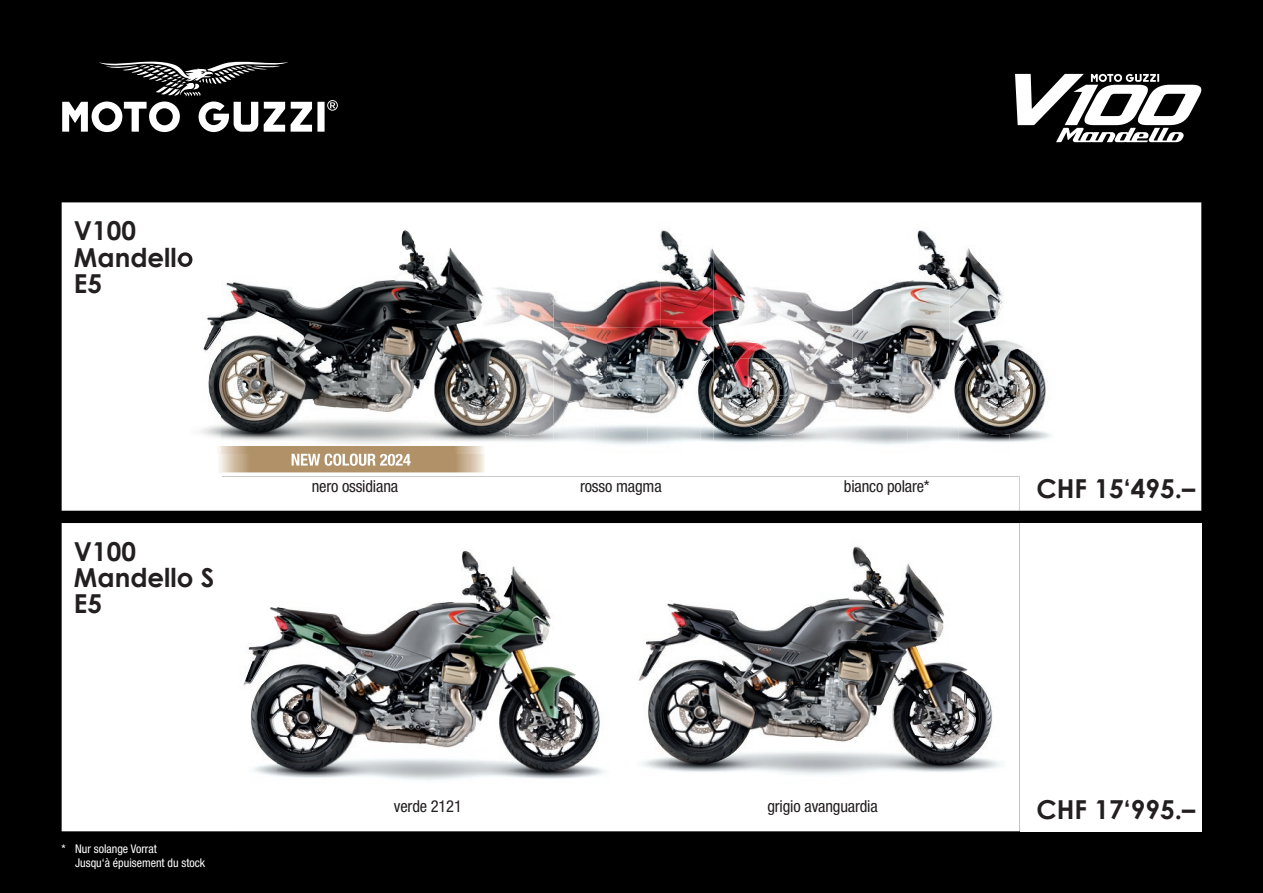
<style>
.page{position:relative;width:1263px;height:893px;background:#000}
.page>*{position:absolute;margin:0;border:0;box-sizing:border-box;transform-origin:0 0}
.t1{font:700 26.1px/26.1px "Century Gothic";color:#231f20}
.t2{font:condensed 16.5px "Helvetica Neue LT Pro";letter-spacing:-.01em;color:#231f20}
.t3{font:700 condensed 16.5px "Helvetica Neue LT Pro";letter-spacing:-.01em;color:#fff}
.t4{font:condensed 12px/14.4px "Helvetica Neue LT Pro";color:#fff}
</style>
<div class="page">
<svg style="left:62px;top:62px;width:276px;height:70px"></svg>
<svg style="left:1015px;top:74px;width:187px;height:68px"></svg>
<div style="left:62px;top:202px;width:160px;height:309px;background:#fff"></div>
<div style="left:222px;top:202px;width:979px;height:309px;background:#fff"></div>
<div style="left:554px;top:222px;width:506px;height:47px;background:#fff"></div>
<svg style="left:804px;top:269px;width:1px;height:24px"></svg>
<img style="left:805px;top:269px;width:51px;height:24px">
<img style="left:856px;top:269px;width:51px;height:13px">
<img style="left:907px;top:269px;width:42px;height:13px">
<div style="left:995px;top:269px;width:65px;height:92px;background:#fff"></div>
<img style="left:1034px;top:361px;width:26px;height:46px">
<img style="left:804px;top:429px;width:1px;height:24px">
<img style="left:805px;top:408px;width:153px;height:45px">
<img style="left:958px;top:419px;width:51px;height:34px">
<img style="left:1009px;top:407px;width:51px;height:46px">
<img style="left:940px;top:384px;width:14px;height:8px">
<img style="left:1020px;top:371px;width:9px;height:12px">
<img style="left:998px;top:383px;width:32px;height:9px">
<img style="left:940px;top:392px;width:80px;height:16px">
<img style="left:998px;top:401px;width:22px;height:18px">
<img style="left:918px;top:231px;width:16px;height:44px">
<img style="left:949px;top:248px;width:46px;height:34px">
<img style="left:804px;top:293px;width:48px;height:136px">
<img style="left:852px;top:282px;width:146px;height:102px">
<img style="left:998px;top:287px;width:4px;height:28px">
<img style="left:998px;top:340px;width:22px;height:44px">
<img style="left:852px;top:384px;width:88px;height:29px">
<img style="left:954px;top:384px;width:44px;height:51px">
<img style="left:1020px;top:384px;width:12px;height:47px">
<img style="left:554px;top:269px;width:40px;height:28px">
<img style="left:594px;top:269px;width:53px;height:28px">
<img style="left:647px;top:269px;width:54px;height:12px">
<img style="left:701px;top:269px;width:7px;height:8px">
<img style="left:488px;top:453px;width:53px;height:1px">
<img style="left:554px;top:413px;width:160px;height:40px">
<img style="left:745px;top:269px;width:59px;height:20px">
<img style="left:776px;top:326px;width:28px;height:14px">
<img style="left:714px;top:435px;width:45px;height:18px">
<img style="left:759px;top:435px;width:45px;height:18px">
<img style="left:745px;top:287px;width:21px;height:35px">
<img style="left:766px;top:289px;width:38px;height:37px">
<img style="left:766px;top:340px;width:38px;height:96px">
<img style="left:691px;top:277px;width:23px;height:2px">
<img style="left:661px;top:231px;width:30px;height:48px">
<img style="left:554px;top:297px;width:53px;height:127px">
<img style="left:607px;top:281px;width:53px;height:132px">
<img style="left:660px;top:279px;width:54px;height:145px">
<img style="left:714px;top:251px;width:31px;height:46px">
<img style="left:714px;top:297px;width:33px;height:44px">
<img style="left:722px;top:322px;width:54px;height:19px">
<img style="left:787px;top:358px;width:2px;height:37px">
<img style="left:696px;top:341px;width:91px;height:94px">
<svg style="left:596px;top:369px;width:7px;height:8px"></svg>
<img style="left:179px;top:203px;width:43px;height:250px">
<div style="left:222px;top:203px;width:237px;height:49px;background:#fff"></div>
<div style="left:459px;top:203px;width:95px;height:19px;background:#fff"></div>
<img style="left:222px;top:252px;width:235px;height:195px">
<img style="left:179px;top:247px;width:13px;height:20px">
<img style="left:457px;top:222px;width:97px;height:93px">
<img style="left:457px;top:315px;width:14px;height:46px">
<img style="left:509px;top:329px;width:45px;height:11px">
<img style="left:457px;top:361px;width:16px;height:46px">
<img style="left:457px;top:407px;width:48px;height:46px">
<img style="left:505px;top:434px;width:49px;height:19px">
<img style="left:471px;top:287px;width:38px;height:49px">
<img style="left:509px;top:289px;width:45px;height:40px">
<img style="left:465px;top:336px;width:44px;height:50px">
<img style="left:509px;top:340px;width:45px;height:96px">
<img style="left:473px;top:386px;width:36px;height:48px">
<img style="left:228px;top:230px;width:200px;height:79px">
<svg style="left:217px;top:447px;width:268px;height:25px;background:#b99e7a"></svg>
<img style="left:457px;top:447px;width:28px;height:6px">
<div style="left:292px;top:454px;width:119px;height:12px;background:#b09168"></div>
<div style="left:62px;top:523px;width:958px;height:308px;background:#fff"></div>
<div style="left:1020px;top:523px;width:181px;height:308px;background:#fff"></div>
<div style="left:228px;top:526px;width:397px;height:52px;background:#fff"></div>
<img style="left:228px;top:578px;width:392px;height:159px">
<img style="left:228px;top:737px;width:786px;height:53px">
<img style="left:249px;top:553px;width:241px;height:97px">
<img style="left:625px;top:528px;width:389px;height:210px">
<img style="left:620px;top:528px;width:5px;height:262px">
<img style="left:717px;top:547px;width:167px;height:84px">
<h1 class="t1" style="left:74px;top:217px;width:121px">V100<br>Mandello<br>E5</h1>
<h1 class="t1" style="left:74px;top:538px;width:142px">V100<br>Mandello S<br>E5</h1>
<p class="t4" style="left:75px;top:841px;width:132px;text-indent:-14px">* Nur solange Vorrat<br>Jusqu‘à épuisement du stock</p>
<p class="t3" style="left:291px;top:450px;width:122px">NEW COLOUR 2024</p>
<p class="t2" style="left:312px;top:476px;width:88px">nero ossidiana</p>
<p class="t2" style="left:580px;top:476px;width:83px">rosso magma</p>
<p class="t2" style="left:844px;top:476px;width:87px">bianco polare*</p>
<p class="t2" style="left:394px;top:797px;width:70px">verde 2121</p>
<p class="t2" style="left:767px;top:797px;width:112px">grigio avanguardia</p>
<h1 class="t1" style="left:1036px;top:475px;width:160px">CHF 15‘495.–</h1>
<h1 class="t1" style="left:1036px;top:796px;width:160px">CHF 17‘995.–</h1>
</div>
